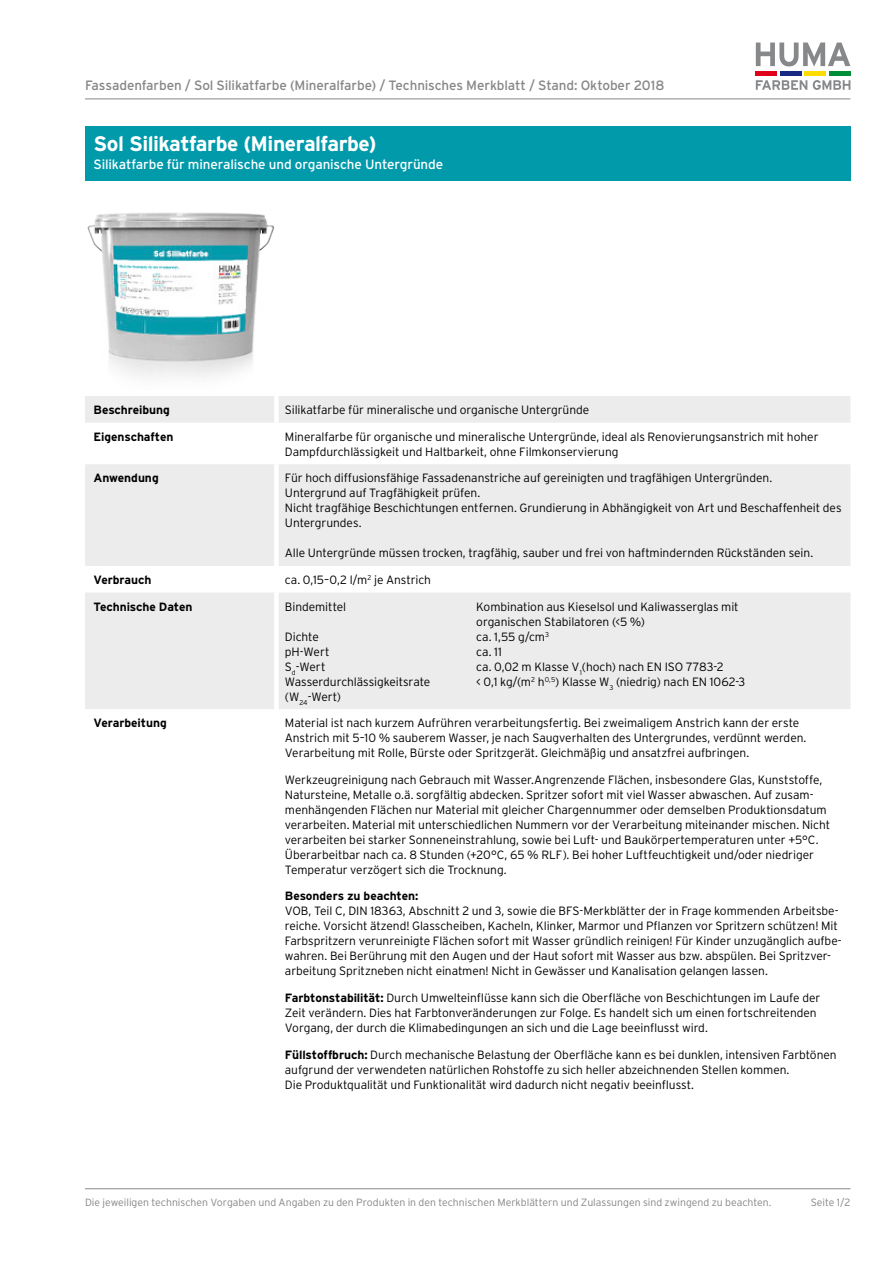
<style>
.page{position:relative;width:893px;height:1263px;background:#fff}
.page>*{position:absolute;margin:0;border:0;box-sizing:border-box;transform-origin:0 0}
.t1{font:700 21px "Interstate";letter-spacing:-.025em;color:#fff}
.t2{font:13.5px "Interstate";letter-spacing:-.01em;color:#868686}
.t3{font:13.5px "Interstate";letter-spacing:-.01em;color:#fff}
.t4{font:300 12px/15px "Interstate";letter-spacing:-.005em;color:#000}
.t5{font:700 12px "Interstate";letter-spacing:-.005em;color:#000}
.t6{font:300 10.5px "Interstate";color:#868686}
.s1{font-weight:700}
</style>
<div class="page">
<svg style="left:85px;top:396px;width:765px;height:313px;fill:#ececec"></svg>
<div style="left:274px;top:396px;width:5px;height:27px;background:#fff"></div>
<div style="left:274px;top:423px;width:5px;height:41px;background:#fff"></div>
<div style="left:274px;top:464px;width:5px;height:102px;background:#fff"></div>
<div style="left:274px;top:566px;width:5px;height:26px;background:#fff"></div>
<div style="left:274px;top:592px;width:5px;height:117px;background:#fff"></div>
<img style="left:85px;top:180px;width:191px;height:197px">
<hr style="left:85px;top:1188px;width:765px;height:1px;background:#868686">
<hr style="left:85px;top:99px;width:765px;height:1px;background:#868686">
<div style="left:85px;top:126px;width:765px;height:54px;background:#009aab"></div>
<div style="left:756px;top:71px;width:21px;height:5px;background:#e1001a"></div>
<div style="left:780px;top:71px;width:21px;height:5px;background:#172982"></div>
<div style="left:805px;top:71px;width:21px;height:5px;background:#ffdc00"></div>
<div style="left:829px;top:71px;width:21px;height:5px;background:#008f36"></div>
<svg style="left:756px;top:43px;width:94px;height:24px"></svg>
<svg style="left:756px;top:80px;width:94px;height:10px"></svg>
<p class="t2" style="left:85px;top:77px;width:581px">Fassadenfarben / Sol Silikatfarbe (Mineralfarbe) / Technisches Merkblatt / Stand: Oktober 2018</p>
<h1 class="t1" style="left:94px;top:131px;width:284px">Sol Silikatfarbe (Mineralfarbe)</h1>
<p class="t3" style="left:94px;top:156px;width:351px">Silikatfarbe für mineralische und organische Untergründe</p>
<p class="t5" style="left:94px;top:403px;width:78px">Beschreibung</p>
<p class="t4" style="left:285px;top:402px;width:306px">Silikatfarbe für mineralische und organische Untergründe</p>
<p class="t5" style="left:94px;top:429px;width:81px">Eigenschaften</p>
<p class="t4" style="left:285px;top:429px;width:535px">Mineralfarbe für organische und mineralische Untergründe, ideal als Renovierungsanstrich mit hoher<br>Dampfdurchlässigkeit und Haltbarkeit, ohne Filmkonservierung</p>
<p class="t5" style="left:94px;top:471px;width:67px">Anwendung</p>
<p class="t4" style="left:285px;top:470px;width:558px">Für hoch diffusionsfähige Fassadenanstriche auf gereinigten und tragfähigen Untergründen.<br>Untergrund auf Tragfähigkeit prüfen.<br>Nicht tragfähige Beschichtungen entfernen. Grundierung in Abhängigkeit von Art und Beschaffenheit des Untergrundes.</p>
<p class="t4" style="left:285px;top:545px;width:530px">Alle Untergründe müssen trocken, tragfähig, sauber und frei von haftmindernden Rückständen sein.</p>
<p class="t5" style="left:94px;top:572px;width:59px">Verbrauch</p>
<p class="t4" style="left:285px;top:572px;width:148px">ca. 0,15–0,2 l/m<sup>2</sup> je Anstrich</p>
<p class="t5" style="left:94px;top:599px;width:100px">Technische Daten</p>
<p class="t4" style="left:285px;top:599px;width:63px">Bindemittel</p>
<p class="t4" style="left:476px;top:599px;width:264px">Kombination aus Kieselsol und Kaliwasserglas mit organischen Stabilatoren (&lt;5 %)</p>
<p class="t4" style="left:285px;top:629px;width:35px">Dichte</p>
<p class="t4" style="left:476px;top:629px;width:74px">ca. 1,55 g/cm<sup>3</sup></p>
<p class="t4" style="left:285px;top:644px;width:46px">pH-Wert</p>
<p class="t4" style="left:476px;top:644px;width:27px">ca. 11</p>
<p class="t4" style="left:285px;top:659px;width:42px">S<sub>d</sub>-Wert</p>
<p class="t4" style="left:476px;top:659px;width:249px">ca. 0,02 m Klasse V<sub>1</sub>(hoch) nach EN ISO 7783-2</p>
<p class="t4" style="left:285px;top:674px;width:147px">Wasserdurchlässigkeitsrate</p>
<p class="t4" style="left:476px;top:674px;width:271px">&lt; 0,1 kg/(m<sup>2</sup> h<sup>0,5</sup>) Klasse W<sub>3</sub> (niedrig) nach EN 1062-3</p>
<p class="t4" style="left:285px;top:689px;width:58px">(W<sub>24</sub>-Wert)</p>
<p class="t5" style="left:94px;top:716px;width:75px">Verarbeitung</p>
<p class="t4" style="left:285px;top:715px;width:523px">Material ist nach kurzem Aufrühren verarbeitungsfertig. Bei zweimaligem Anstrich kann der erste<br>Anstrich mit 5–10 % sauberem Wasser, je nach Saugverhalten des Untergrundes, verdünnt werden.<br>Verarbeitung mit Rolle, Bürste oder Spritzgerät. Gleichmäßig und ansatzfrei aufbringen.</p>
<p class="t4" style="left:285px;top:772px;width:547px">Werkzeugreinigung nach Gebrauch mit Wasser.Angrenzende Flächen, insbesondere Glas, Kunststoffe, Natursteine, Metalle o.ä. sorgfältig abdecken. Spritzer sofort mit viel Wasser abwaschen. Auf zusam&shy;menhängenden Flächen nur Material mit gleicher Chargennummer oder demselben Produktionsdatum verarbeiten. Material mit unterschiedlichen Nummern vor der Verarbeitung miteinander mischen. Nicht verarbeiten bei starker Sonneneinstrahlung, sowie bei Luft- und Baukörpertemperaturen unter +5°C.<br>Überarbeitbar nach ca. 8 Stunden (+20°C, 65 % RLF). Bei hoher Luftfeuchtigkeit und/oder niedriger Temperatur verzögert sich die Trocknung.</p>
<p class="t5" style="left:285px;top:889px;width:135px">Besonders zu beachten:</p>
<p class="t4" style="left:285px;top:904px;width:558px">VOB, Teil C, DIN 18363, Abschnitt 2 und 3, sowie die BFS-Merkblätter der in Frage kommenden Arbeitsbe&shy;reiche. Vorsicht ätzend! Glasscheiben, Kacheln, Klinker, Marmor und Pflanzen vor Spritzern schützen! Mit Farbspritzern verunreinigte Flächen sofort mit Wasser gründlich reinigen! Für Kinder unzugänglich aufbe&shy;wahren. Bei Berührung mit den Augen und der Haut sofort mit Wasser aus bzw. abspülen. Bei Spritzver&shy;arbeitung Spritzneben nicht einatmen! Nicht in Gewässer und Kanalisation gelangen lassen.</p>
<p class="t4" style="left:285px;top:990px;width:537px"><span class="s1">Farbtonstabilität:</span> Durch Umwelteinflüsse kann sich die Oberfläche von Beschichtungen im Laufe der<br>Zeit verändern. Dies hat Farbtonveränderungen zur Folge. Es handelt sich um einen fortschreitenden<br>Vorgang, der durch die Klimabedingungen an sich und die Lage beeinflusst wird.</p>
<p class="t4" style="left:285px;top:1047px;width:553px"><span class="s1">Füllstoffbruch:</span> Durch mechanische Belastung der Oberfläche kann es bei dunklen, intensiven Farbtönen aufgrund der verwendeten natürlichen Rohstoffe zu sich heller abzeichnenden Stellen kommen.<br>Die Produktqualität und Funktionalität wird dadurch nicht negativ beeinflusst.</p>
<p class="t6" style="left:85px;top:1196px;width:688px">Die jeweiligen technischen Vorgaben und Angaben zu den Produkten in den technischen Merkblättern und Zulassungen sind zwingend zu beachten.</p>
<p class="t6" style="left:811px;top:1196px;width:41px">Seite 1/2</p>
</div>
